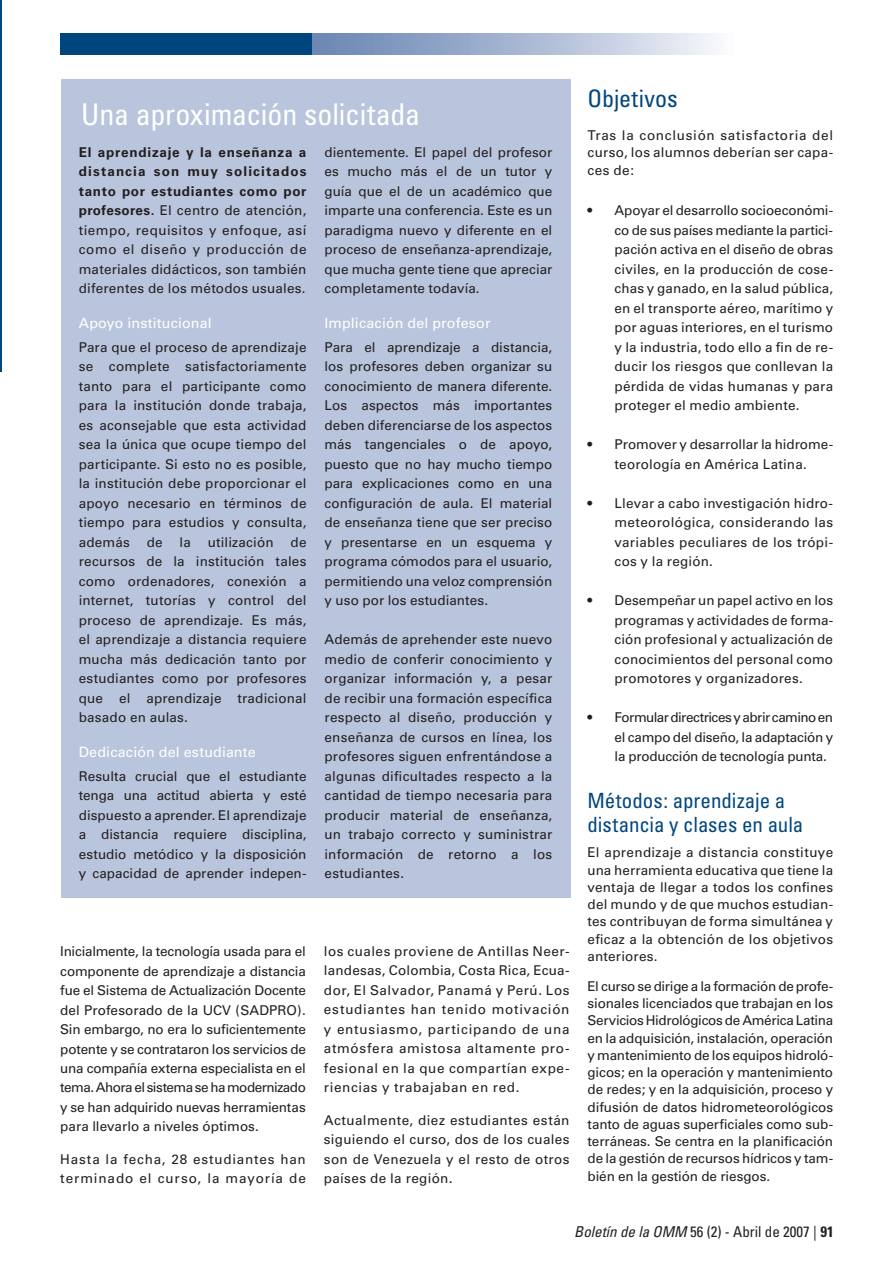
<style>
.page{position:relative;width:894px;height:1263px;background:#fff}
.page>*{position:absolute;margin:0;border:0;box-sizing:border-box;transform-origin:0 0}
.Head1Box{font:condensed 30px "Univers";letter-spacing:-.005em;color:#fff}
.follow_para{font:condensed 24px "Univers";color:#00467e}
.heading_2__2_lines{font:condensed 21px/24px "Univers";letter-spacing:-.005em;color:#00467e}
.t1{font:condensed 15px "Univers";color:#231f20}
.head2box{font:14.25px "Univers";letter-spacing:.01em;color:#fff}
.follow_para_box{font:13.5px/19.5px "Univers";letter-spacing:.005em;color:#231f20;text-align:justify}
.follow_para-2{font:13.5px/19.5px "Univers";letter-spacing:.02em;color:#231f20;text-align:justify}
.Bullets{font:13.5px/19.5px "Univers";letter-spacing:.01em;color:#231f20;text-align:justify}
._1_para_box{font:13.5px/19.5px "Univers";letter-spacing:.015em;color:#231f20;text-align:justify}
.follow_para-3{font:13.5px/19.5px "Univers";letter-spacing:.065em;color:#231f20}
.s1{font-weight:700}
.s2{font-size:14.25px}
.s3{font-style:italic}
</style>
<div class="page">
<div style="left:60px;top:34px;width:253px;height:21px;background:#00467e"></div>
<div style="left:313px;top:34px;width:421px;height:21px;background:linear-gradient(to right,#6481b0,#f6f6fb)"></div>
<hr style="left:0;top:0;width:2px;height:372px;background:#00467e">
<div style="left:61px;top:80px;width:509px;height:818px;background:#b9c5dc"></div>
<p class="Head1Box" style="left:81px;top:96px;width:340px">Una aproximación solicitada</p>
<p class="_1_para_box" style="left:79px;top:142px;width:229px"><span class="s1">El aprendizaje y la enseñanza a distancia son muy solicitados tanto por estudiantes como por profesores.</span> El centro de atención, tiempo, requisitos y enfoque, así como el diseño y producción de materiales didácticos, son también diferentes de los métodos usuales.</p>
<p class="head2box" style="left:79px;top:314px;width:134px">Apoyo institucional</p>
<p class="follow_para_box" style="left:79px;top:337px;width:229px">Para que el proceso de aprendizaje se complete satisfactoriamente tanto para el participante como para la institución donde trabaja, es aconsejable que esta actividad sea la única que ocupe tiempo del participante. Si esto no es posible, la institución debe proporcionar el apoyo necesario en términos de tiempo para estudios y consulta, además de la utilización de recursos de la institución tales como ordenadores, conexión a internet, tutorías y control del proceso de aprendizaje. Es más, el aprendizaje a distancia requiere mucha más dedicación tanto por estudiantes como por profesores que el aprendizaje tradicional basado en aulas.</p>
<p class="head2box" style="left:79px;top:743px;width:178px">Dedicación del estudiante</p>
<p class="follow_para_box" style="left:79px;top:766px;width:229px">Resulta crucial que el estudiante tenga una actitud abierta y esté dispuesto a aprender. El aprendizaje a distancia requiere disciplina, estudio metódico y la disposición y capacidad de aprender indepen-</p>
<p class="follow_para_box" style="left:325px;top:142px;width:229px">dientemente. El papel del profesor es mucho más el de un tutor y guía que el de un académico que imparte una conferencia. Este es un paradigma nuevo y diferente en el proceso de enseñanza-aprendizaje, que mucha gente tiene que apreciar completamente todavía.</p>
<p class="head2box" style="left:325px;top:314px;width:168px">Implicación del profesor</p>
<p class="follow_para_box" style="left:325px;top:337px;width:229px">Para el aprendizaje a distancia, los profesores deben organizar su conocimiento de manera diferente.<br>Los aspectos más importantes deben diferenciarse de los aspectos más tangenciales o de apoyo, puesto que no hay mucho tiempo para explicaciones como en una configuración de aula. El material de enseñanza tiene que ser preciso y presentarse en un esquema y programa cómodos para el usuario, permitiendo una veloz comprensión y uso por los estudiantes.</p>
<p class="follow_para_box" style="left:325px;top:630px;width:229px">Además de aprehender este nuevo medio de conferir conocimiento y organizar información y, a pesar de recibir una formación específica respecto al diseño, producción y enseñanza de cursos en línea, los profesores siguen enfrentándose a algunas dificultades respecto a la cantidad de tiempo necesaria para producir material de enseñanza, un trabajo correcto y suministrar información de retorno a los estudiantes.</p>
<p class="follow_para-2" style="left:60px;top:942px;width:247px">Inicialmente, la tecnología usada para el componente de aprendizaje a distancia fue el Sistema de Actualización Docente del Profesorado de la UCV (SADPRO).<br>Sin embargo, no era lo suficientemente potente y se contrataron los servicios de una compañía externa especialista en el tema. Ahora el sistema se ha modernizado y se han adquirido nuevas herramientas para llevarlo a niveles óptimos.</p>
<p class="follow_para-3" style="left:60px;top:1149px;width:247px">Hasta la fecha, 28 estudiantes han terminado el curso, la mayoría de</p>
<p class="follow_para-2" style="left:324px;top:942px;width:247px">los cuales proviene de Antillas Neer&shy;landesas, Colombia, Costa Rica, Ecua&shy;dor, El Salvador, Panamá y Perú. Los estudiantes han tenido motivación y entusiasmo, participando de una atmósfera amistosa altamente pro&shy;fesional en la que compartían expe&shy;riencias y trabajaban en red.</p>
<p class="follow_para-2" style="left:324px;top:1110px;width:247px">Actualmente, diez estudiantes están siguiendo el curso, dos de los cuales son de Venezuela y el resto de otros países de la región<span class="s2">.</span></p>
<p class="follow_para" style="left:588px;top:83px;width:92px">Objetivos</p>
<p class="follow_para-2" style="left:588px;top:127px;width:247px;line-height:17.2px">Tras la conclusión satisfactoria del curso, los alumnos deberían ser capa&shy;ces de:</p>
<p class="Bullets" style="left:615px;top:201px;width:220px">Apoyar el desarrollo socioeconómi&shy;co de sus países mediante la partici&shy;pación activa en el diseño de obras civiles, en la producción de cose&shy;chas y ganado, en la salud pública, en el transporte aéreo, marítimo y por aguas interiores, en el turismo y la industria, todo ello a fin de re&shy;ducir los riesgos que conllevan la pérdida de vidas humanas y para proteger el medio ambiente.</p>
<p class="Bullets" style="left:615px;top:435px;width:220px">Promover y desarrollar la hidrome&shy;teorología en América Latina.</p>
<p class="Bullets" style="left:615px;top:493px;width:220px">Llevar a cabo investigación hidro&shy;meteorológica, considerando las variables peculiares de los trópi&shy;cos y la región.</p>
<p class="Bullets" style="left:615px;top:591px;width:220px">Desempeñar un papel activo en los programas y actividades de forma&shy;ción profesional y actualización de conocimientos del personal como promotores y organizadores.</p>
<p class="Bullets" style="left:615px;top:708px;width:220px">Formular directrices y abrir camino en el campo del diseño, la adaptación y la producción de tecnología punta.</p>
<p class="heading_2__2_lines" style="left:588px;top:788px;width:217px">Métodos: aprendizaje a distancia y clases en aula</p>
<p class="follow_para-2" style="left:588px;top:844px;width:247px;line-height:17.2px">El aprendizaje a distancia constituye una herramienta educativa que tiene la ventaja de llegar a todos los confines del mundo y de que muchos estudian&shy;tes contribuyan de forma simultánea y eficaz a la obtención de los objetivos anteriores.</p>
<p class="follow_para-2" style="left:588px;top:978px;width:247px;line-height:17.2px">El curso se dirige a la formación de profe&shy;sionales licenciados que trabajan en los Servicios Hidrológicos de América Latina en la adquisición, instalación, operación y mantenimiento de los equipos hidroló&shy;gicos; en la operación y mantenimiento de redes; y en la adquisición, proceso y difusión de datos hidrometeorológicos tanto de aguas superficiales como sub&shy;terráneas. Se centra en la planificación de la gestión de recursos hídricos y tam&shy;bién en la gestión de riesgos.</p>
<p class="follow_para_box" style="left:588px;top:201px;width:6px">•</p>
<p class="follow_para_box" style="left:588px;top:435px;width:6px">•</p>
<p class="follow_para_box" style="left:588px;top:494px;width:6px">•</p>
<p class="follow_para_box" style="left:588px;top:591px;width:6px">•</p>
<p class="follow_para_box" style="left:588px;top:708px;width:6px">•</p>
<p class="t1" style="left:574px;top:1223px;width:261px"><span class="s3">Boletín de la OMM</span> 56 (2) - Abril de 2007 | <span class="s1">91</span></p>
</div>
